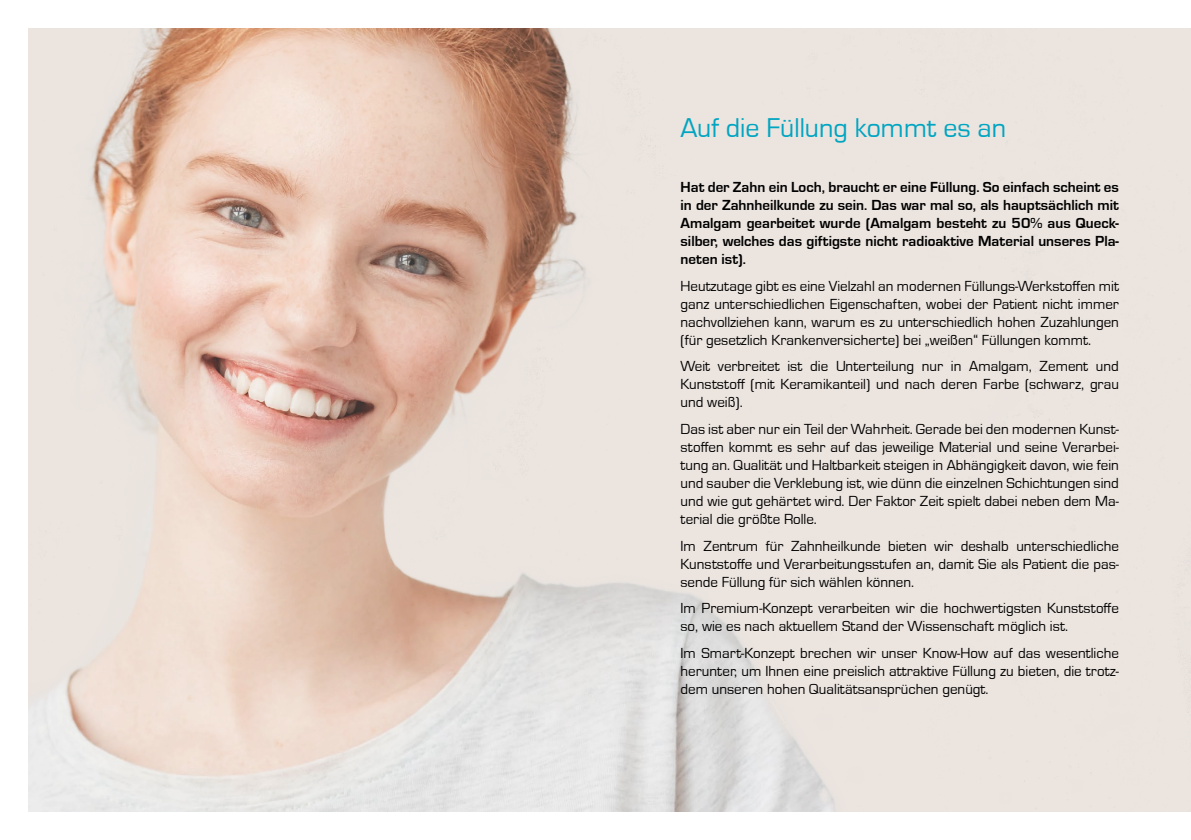
<style>
.page{position:relative;width:1191px;height:840px;background:#fff}
.page>*{position:absolute;margin:0;border:0;box-sizing:border-box;transform-origin:0 0}
.t1{font:28px "Eurostile T";color:#00a5c1}
.t2{font:15px/18px "Eurostile T";color:#000;text-align:justify}
.t3{font:700 15px/18px "Eurostile T";color:#000;text-align:justify}
</style>
<div class="page">
<img style="left:28px;top:28px;width:1163px;height:783px">
<h1 class="t1" style="left:680px;top:112px;width:327px">Auf die Füllung kommt es an</h1>
<p class="t3" style="left:680px;top:178px;width:440px">Hat der Zahn ein Loch, braucht er eine Füllung. So einfach scheint es in der Zahnheilkunde zu sein. Das war mal so, als hauptsächlich mit Amalgam gearbeitet wurde (Amalgam besteht zu 50% aus Queck&shy;silber, welches das giftigste nicht radioaktive Material unseres Pla&shy;neten ist).</p>
<p class="t2" style="left:680px;top:277px;width:440px">Heutzutage gibt es eine Vielzahl an modernen Füllungs-Werkstoffen mit ganz unterschiedlichen Eigenschaften, wobei der Patient nicht immer nachvollziehen kann, warum es zu unterschiedlich hohen Zuzahlungen (für gesetzlich Krankenversicherte) bei „weißen“ Füllungen kommt.</p>
<p class="t2" style="left:680px;top:357px;width:440px">Weit verbreitet ist die Unterteilung nur in Amalgam, Zement und Kunststoff (mit Keramikanteil) und nach deren Farbe (schwarz, grau und weiß).</p>
<p class="t2" style="left:680px;top:420px;width:440px">Das ist aber nur ein Teil der Wahrheit. Gerade bei den modernen Kunst&shy;stoffen kommt es sehr auf das jeweilige Material und seine Verarbei&shy;tung an. Qualität und Haltbarkeit steigen in Abhängigkeit davon, wie fein und sauber die Verklebung ist, wie dünn die einzelnen Schichtungen sind und wie gut gehärtet wird. Der Faktor Zeit spielt dabei neben dem Ma&shy;terial die größte Rolle.</p>
<p class="t2" style="left:680px;top:536px;width:440px">Im Zentrum für Zahnheilkunde bieten wir deshalb unterschiedliche Kunststoffe und Verarbeitungsstufen an, damit Sie als Patient die pas&shy;sende Füllung für sich wählen können.</p>
<p class="t2" style="left:680px;top:599px;width:440px">Im Premium-Konzept verarbeiten wir die hochwertigsten Kunststoffe so, wie es nach aktuellem Stand der Wissenschaft möglich ist.</p>
<p class="t2" style="left:680px;top:643px;width:440px">Im Smart-Konzept brechen wir unser Know-How auf das wesentliche herunter, um Ihnen eine preislich attraktive Füllung zu bieten, die trotz&shy;dem unseren hohen Qualitätsansprüchen genügt.</p>
</div>
